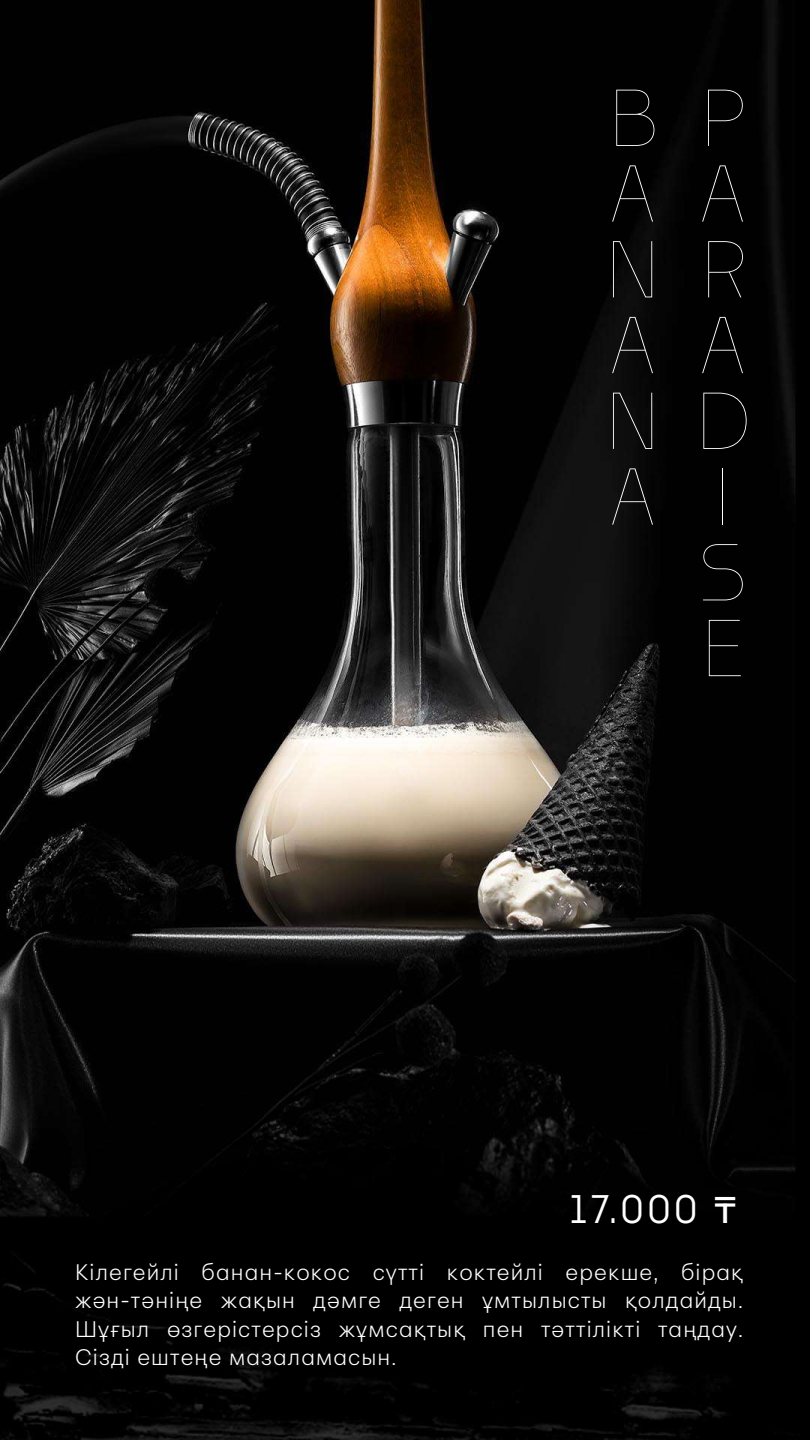
<style>
.page{position:relative;width:810px;height:1440px;background:#fff}
.page>*{position:absolute;margin:0;border:0;box-sizing:border-box;transform-origin:0 0}
.t1{font:100 75px/75.8px "Noka Trial";color:#fff;text-align:justify}
.t2{font:500 37.2px "Noka Trial";color:#fff}
.t3{font:22.5px/28.5px "Peridot PE Variable";letter-spacing:.05em;color:#fff;text-align:justify}
.s1{font-family:"Peridot PE Variable";font-weight:400}
</style>
<div class="page">
<img style="left:0;top:0;width:810px;height:1440px">
<h1 class="t1" style="left:605px;top:78px;width:51px">B A N A N A</h1>
<h1 class="t1" style="left:695px;top:78px;width:53px;text-align:left">P<br>A<br>R<br>A<br>D<br>I<br>S<br>E</h1>
<h2 class="t2" style="left:568px;top:1186px;width:171px">17.000 <span class="s1">₸</span></h2>
<p class="t3" style="left:75px;top:1255px;width:669px">Кілегейлі банан-кокос сүтті коктейлі ерекше, бірақ жән-тәніңе жақын дәмге деген ұмтылысты қолдайды.<br>Шұғыл өзгерістерсіз жұмсақтық пен тәттілікті таңдау.<br>Сізді ештеңе мазаламасын.</p>
</div>
